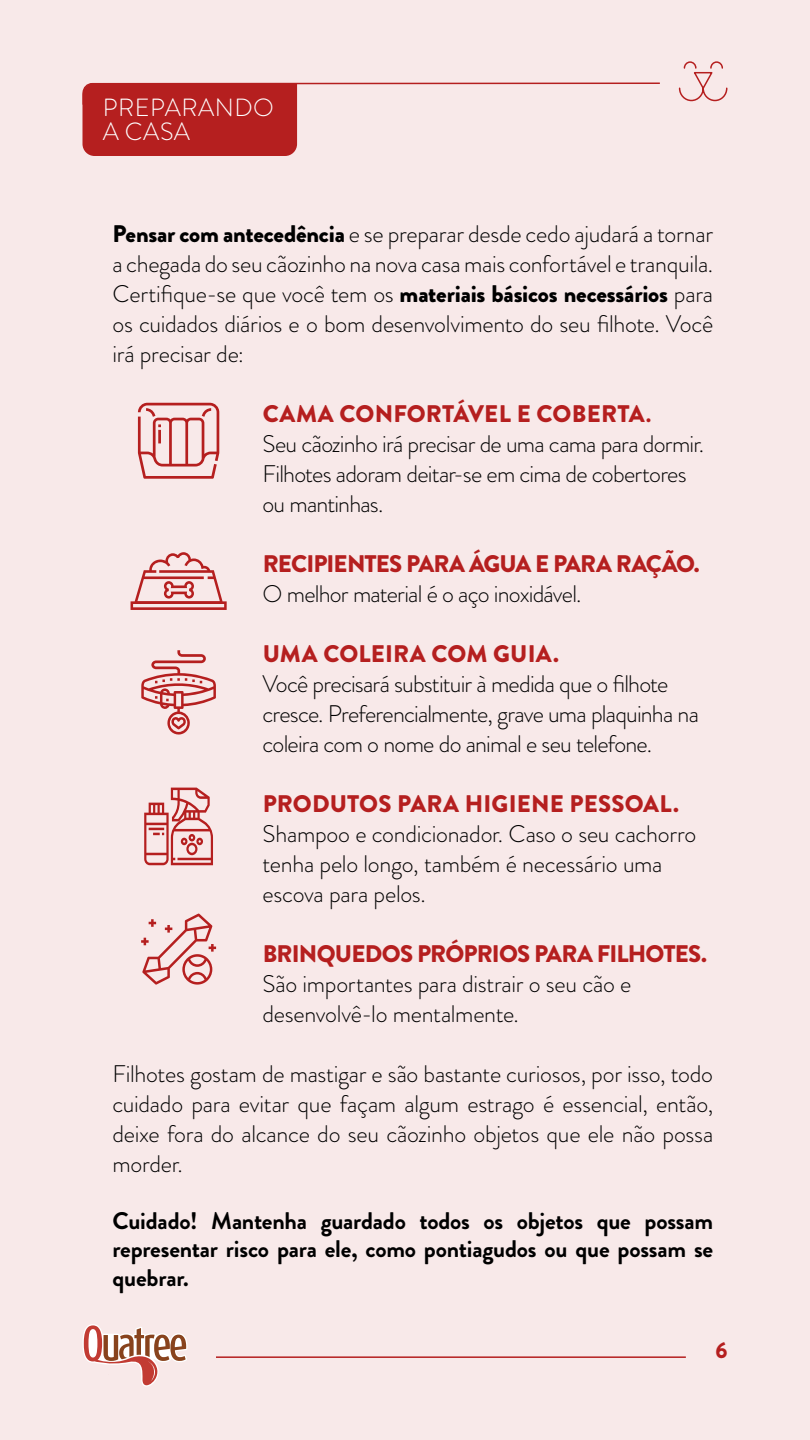
<style>
.page{position:relative;width:810px;height:1440px;background:#f8e9e9}
.page>*{position:absolute;margin:0;border:0;box-sizing:border-box;transform-origin:0 0}
.t1{font:300 24.83px "Brandon Grotesque";letter-spacing:.02em;color:#fff}
.t2{font:300 24px/30px "Brandon Grotesque";letter-spacing:-.02em;color:#000}
.t3{font:700 24px/28.5px "Brandon Grotesque";letter-spacing:-.01em;color:#000;text-align:justify}
.t4{font:900 22.5px "Brandon Grotesque";color:#b51f1f}
.s1{font-weight:900}
.s2{font-weight:900;color:#b51f1f}
.s3{font-weight:700;color:#b51f1f}
</style>
<div class="page">
<svg style="left:138px;top:403px;width:81px;height:76px"></svg>
<svg style="left:131px;top:552px;width:96px;height:58px"></svg>
<svg style="left:141px;top:913px;width:75px;height:72px"></svg>
<svg style="left:144px;top:788px;width:69px;height:77px"></svg>
<svg style="left:141px;top:650px;width:75px;height:85px"></svg>
<svg style="left:82px;top:1324px;width:105px;height:63px"></svg>
<hr style="left:216px;top:1356px;width:470px;height:2px;background:#b51f1f">
<svg style="left:678px;top:61px;width:50px;height:41px"></svg>
<svg style="left:82px;top:82px;width:578px;height:74px"></svg>
<p class="t1" style="left:103px;top:90px;width:172px">PREPARANDO</p>
<p class="t1" style="left:103px;top:115px;width:89px">A CASA</p>
<p class="t2" style="left:112px;top:219px;width:602px;text-align:justify"><span class="s1">Pensar com antecedência</span> e se preparar desde cedo ajudará a tornar a chegada do seu cãozinho na nova casa mais confortável e tranquila.<br>Certifique-se que você tem os <span class="s1">materiais básicos necessários</span> para os cuidados diários e o bom desenvolvimento do seu filhote. Você irá precisar de:</p>
<p class="t2" style="left:262px;top:399px;width:443px"><span class="s2">CAMA CONFORTÁVEL E COBERTA</span><span class="s3">.<br></span>Seu cãozinho irá precisar de uma cama para dormir.<br>Filhotes adoram deitar-se em cima de cobertores ou mantinhas.</p>
<p class="t2" style="left:262px;top:549px;width:439px"><span class="s2">RECIPIENTES PARA ÁGUA E PARA RAÇÃO.<br></span>O melhor material é o aço inoxidável.</p>
<p class="t2" style="left:262px;top:639px;width:438px"><span class="s2">UMA COLEIRA COM GUIA.<br></span>Você precisará substituir à medida que o filhote cresce. Preferencialmente, grave uma plaquinha na coleira com o nome do animal e seu telefone.</p>
<p class="t2" style="left:262px;top:789px;width:435px"><span class="s2">PRODUTOS PARA HIGIENE PESSOAL.<br></span>Shampoo e condicionador. Caso o seu cachorro tenha pelo longo, também é necessário uma escova para pelos.</p>
<p class="t2" style="left:262px;top:939px;width:446px"><span class="s2">BRINQUEDOS PRÓPRIOS PARA FILHOTES.<br></span>São importantes para distrair o seu cão e desenvolvê-lo mentalmente.</p>
<p class="t2" style="left:112px;top:1059px;width:602px;text-align:justify">Filhotes gostam de mastigar e são bastante curiosos, por isso, todo cuidado para evitar que façam algum estrago é essencial, então, deixe fora do alcance do seu cãozinho objetos que ele não possa morder.</p>
<p class="t3" style="left:112px;top:1207px;width:602px">Cuidado! Mantenha guardado todos os objetos que possam representar risco para ele, como pontiagudos ou que possam se quebrar.</p>
<p class="t4" style="left:715px;top:1335px;width:14px">6</p>
</div>
